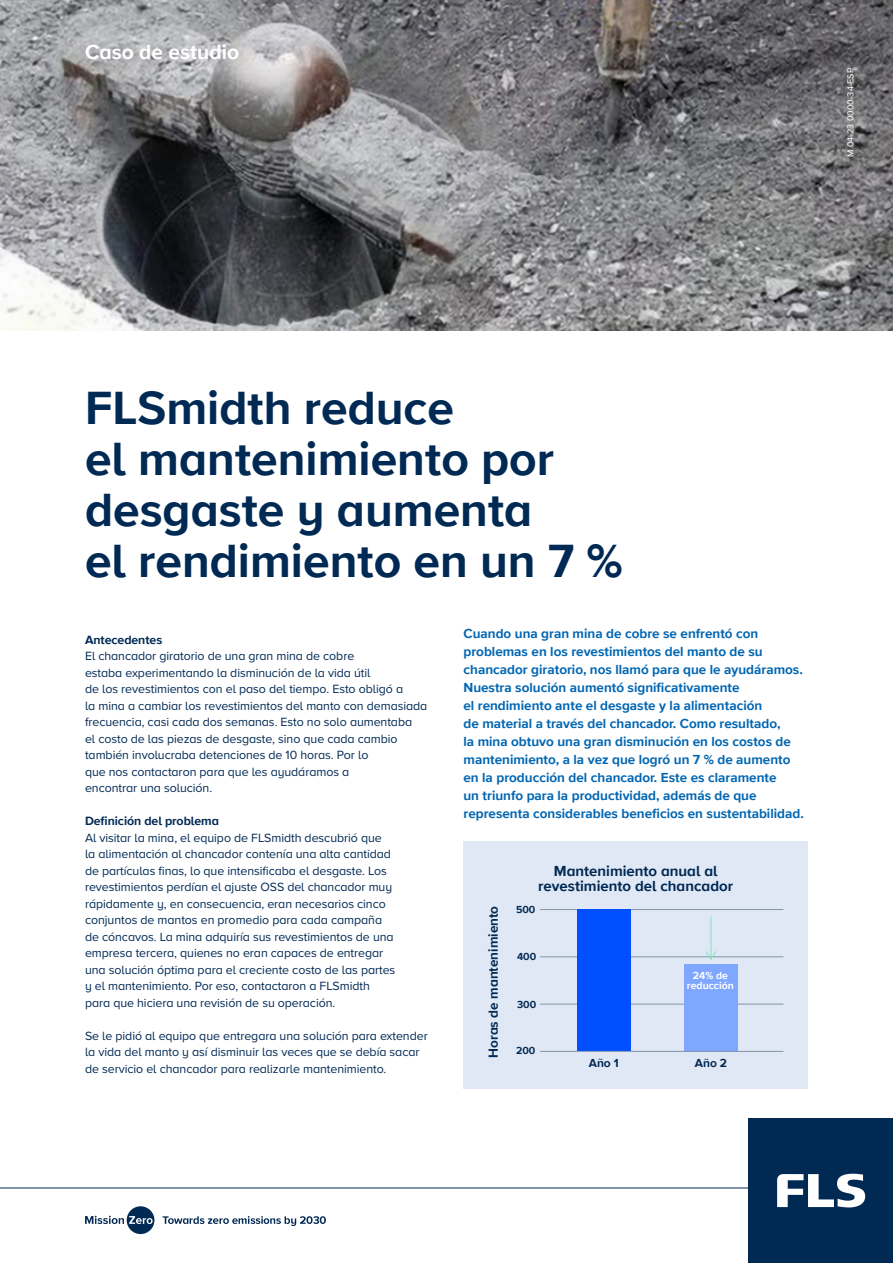
<style>
.page{position:relative;width:893px;height:1263px;background:#fff}
.page>*{position:absolute;margin:0;border:0;box-sizing:border-box;transform-origin:0 0}
.t1{font:700 48px "Proxima Nova";color:#002954}
.Heading_level_3{font:700 21px "Proxima Nova";color:#fff}
.Key_benefits_small{font:700 15px/15px "Proxima Nova";color:#002954;text-align:center}
.t2{font:700 13.5px/18px "Proxima Nova";color:#0166b3}
.Key_benefits_small-2{font:700 13.5px "Proxima Nova";color:#002954}
.Body_copy{font:12.3px/16.5px "Proxima Nova";letter-spacing:-.005em;color:#002954}
.Body_copy-2{font:700 12.3px "Proxima Nova";letter-spacing:-.005em;color:#002954}
.Key_benefits_small-3{font:700 12px "Proxima Nova";color:#002954}
.Key_benefits_small-4{font:700 10.5px/10.5px "Proxima Nova";color:#fff;text-align:center}
.Key_benefits_small-5{font:700 10.5px "Proxima Nova";color:#002954}
.Body_copy_small{font:9px "Proxima Nova";color:#fff}
</style>
<div class="page">
<img style="left:0;top:0;width:893px;height:330px">
<svg style="left:85px;top:1206px;width:69px;height:28px"></svg>
<svg style="left:163px;top:1216px;width:163px;height:10px"></svg>
<hr style="left:0;top:1188px;width:893px;height:1px;background:#002954">
<div style="left:748px;top:1118px;width:145px;height:145px;background:#002954"></div>
<svg style="left:777px;top:1174px;width:88px;height:33px"></svg>
<div style="left:463px;top:842px;width:345px;height:247px;background:#e1e8f5"></div>
<hr style="left:540px;top:1004px;width:243px;height:1px;background:#8094aa">
<hr style="left:540px;top:956px;width:243px;height:1px;background:#8094aa">
<hr style="left:540px;top:909px;width:243px;height:1px;background:#8094aa">
<div style="left:577px;top:909px;width:53px;height:142px;background:#004fff"></div>
<div style="left:684px;top:964px;width:53px;height:87px;background:#80a7ff"></div>
<hr style="left:540px;top:1051px;width:243px;height:1px;background:#8094aa">
<hr style="left:710px;top:916px;width:1px;height:42px;background:#87e2c0">
<svg style="left:706px;top:951px;width:10px;height:9px"></svg>
<p class="Heading_level_3" style="left:85px;top:36px;width:156px">Caso de estudio</p>
<p class="Body_copy_small" style="left:844px;top:157px;width:90px;rotate:-90deg">M 04-23 0000-34-ESP</p>
<p class="t1" style="left:85px;top:372px;width:371px">FLSmidth reduce</p>
<p class="t1" style="left:85px;top:423px;width:471px">el mantenimiento por</p>
<p class="t1" style="left:85px;top:474px;width:449px">desgaste y aumenta</p>
<p class="t1" style="left:85px;top:525px;width:539px">el rendimiento en un 7 %</p>
<p class="Body_copy-2" style="left:85px;top:630px;width:79px">Antecedentes</p>
<p class="Body_copy" style="left:85px;top:647px;width:271px">El chancador giratorio de una gran mina de cobre</p>
<p class="Body_copy" style="left:85px;top:664px;width:287px">estaba experimentando la disminución de la vida útil</p>
<p class="Body_copy" style="left:85px;top:680px;width:320px">de los revestimientos con el paso del tiempo. Esto obligó a</p>
<p class="Body_copy" style="left:85px;top:697px;width:344px">la mina a cambiar los revestimientos del manto con demasiada frecuencia, casi cada dos semanas. Esto no solo aumentaba</p>
<p class="Body_copy" style="left:85px;top:730px;width:314px">el costo de las piezas de desgaste, sino que cada cambio también involucraba detenciones de 10 horas. Por lo</p>
<p class="Body_copy" style="left:85px;top:763px;width:266px">que nos contactaron para que les ayudáramos a</p>
<p class="Body_copy" style="left:85px;top:779px;width:129px">encontrar una solución.</p>
<p class="Body_copy-2" style="left:85px;top:812px;width:135px">Definición del problema</p>
<p class="Body_copy" style="left:85px;top:829px;width:298px">Al visitar la mina, el equipo de FLSmidth descubrió que</p>
<p class="Body_copy" style="left:85px;top:845px;width:307px">la alimentación al chancador contenía una alta cantidad</p>
<p class="Body_copy" style="left:85px;top:862px;width:309px">de partículas finas, lo que intensificaba el desgaste. Los revestimientos perdían el ajuste OSS del chancador muy rápidamente y, en consecuencia, eran necesarios cinco conjuntos de mantos en promedio para cada campaña</p>
<p class="Body_copy" style="left:85px;top:928px;width:310px">de cóncavos. La mina adquiría sus revestimientos de una</p>
<p class="Body_copy" style="left:85px;top:944px;width:300px">empresa tercera, quienes no eran capaces de entregar</p>
<p class="Body_copy" style="left:85px;top:961px;width:312px">una solución óptima para el creciente costo de las partes</p>
<p class="Body_copy" style="left:85px;top:977px;width:286px">y el mantenimiento. Por eso, contactaron a FLSmidth</p>
<p class="Body_copy" style="left:85px;top:994px;width:252px">para que hiciera una revisión de su operación.</p>
<p class="Body_copy" style="left:85px;top:1027px;width:344px">Se le pidió al equipo que entregara una solución para extender la vida del manto y así disminuir las veces que se debía sacar de servicio el chancador para realizarle mantenimiento.</p>
<p class="t2" style="left:463px;top:624px;width:342px">Cuando una gran mina de cobre se enfrentó con problemas en los revestimientos del manto de su chancador giratorio, nos llamó para que le ayudáramos.<br>Nuestra solución aumentó significativamente<br>el rendimiento ante el desgaste y la alimentación<br>de material a través del chancador. Como resultado,<br>la mina obtuvo una gran disminución en los costos de mantenimiento, a la vez que logró un 7 % de aumento en la producción del chancador. Este es claramente<br>un triunfo para la productividad, además de que representa considerables beneficios en sustentabilidad.</p>
<p class="Key_benefits_small-2" style="left:483px;top:1058px;width:154px;rotate:-90deg">Horas de mantenimiento</p>
<p class="Key_benefits_small" style="left:538px;top:863px;width:196px">Mantenimiento anual al revestimiento del chancador</p>
<p class="Key_benefits_small-5" style="left:516px;top:902px;width:21px">500</p>
<p class="Key_benefits_small-5" style="left:517px;top:948px;width:21px">400</p>
<p class="Key_benefits_small-5" style="left:517px;top:997px;width:21px">300</p>
<p class="Key_benefits_small-5" style="left:516px;top:1043px;width:21px">200</p>
<p class="Key_benefits_small-4" style="left:687px;top:969px;width:49px">24% de reducción</p>
<p class="Key_benefits_small-3" style="left:589px;top:1054px;width:32px">Año 1</p>
<p class="Key_benefits_small-3" style="left:695px;top:1054px;width:34px">Año 2</p>
</div>
